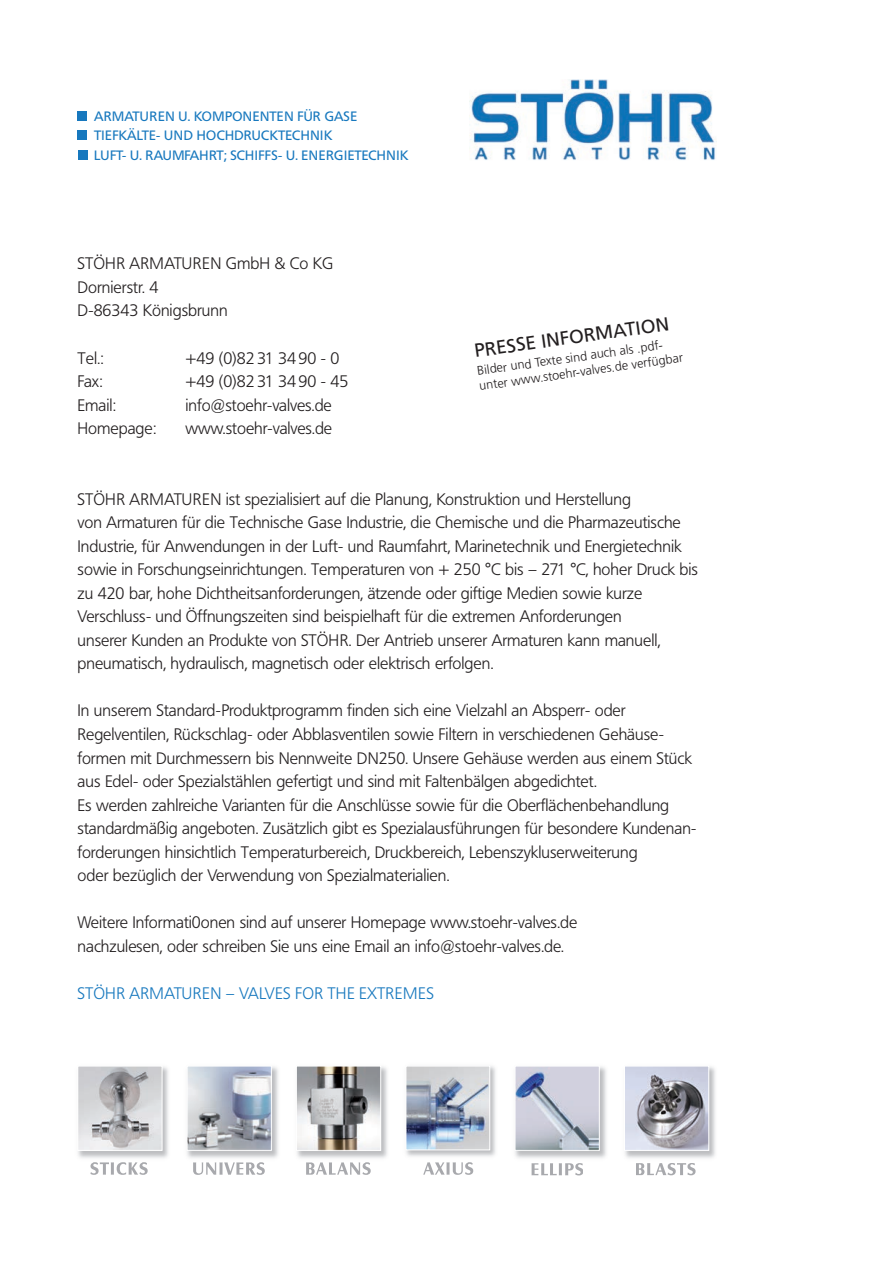
<style>
.page{position:relative;width:893px;height:1263px;background:#fff}
.page>*{position:absolute;margin:0;border:0;box-sizing:border-box;transform-origin:0 0}
.t1{font:18.9px "Frutiger";color:#231f20}
.t2{font:300 16.5px/23.5px "Frutiger BQ";color:#231f20}
.t3{font:300 16.5px "Frutiger BQ";letter-spacing:.02em;color:#1778be}
.t4{font:13.5px/19.6px "Frutiger BQ";letter-spacing:.02em;color:#1778be}
.t5{font:300 12.6px/15.1px "Frutiger";color:#231f20}
</style>
<div class="page">
<div style="left:78px;top:111px;width:9px;height:10px;background:#1778be"></div>
<div style="left:78px;top:150px;width:10px;height:10px;background:#1778be"></div>
<div style="left:78px;top:131px;width:9px;height:9px;background:#1778be"></div>
<img style="left:470px;top:79px;width:246px;height:81px">
<img style="left:625px;top:1066px;width:90px;height:92px">
<img style="left:626px;top:1068px;width:81px;height:81px">
<div style="left:624px;top:1066px;width:85px;height:85px;border:1px solid #fff"></div>
<img style="left:78px;top:1066px;width:90px;height:92px">
<img style="left:79px;top:1068px;width:81px;height:81px">
<div style="left:77px;top:1066px;width:85px;height:85px;border:1px solid #fff"></div>
<img style="left:187px;top:1066px;width:91px;height:92px">
<img style="left:189px;top:1068px;width:81px;height:81px">
<div style="left:187px;top:1066px;width:85px;height:85px;border:1px solid #fff"></div>
<img style="left:297px;top:1066px;width:90px;height:92px">
<img style="left:298px;top:1068px;width:81px;height:81px">
<div style="left:296px;top:1066px;width:85px;height:85px;border:1px solid #fff"></div>
<img style="left:406px;top:1066px;width:90px;height:91px">
<img style="left:408px;top:1068px;width:80px;height:80px">
<div style="left:406px;top:1066px;width:84px;height:84px;border:1px solid #fff"></div>
<img style="left:515px;top:1066px;width:91px;height:92px">
<img style="left:517px;top:1068px;width:81px;height:81px">
<div style="left:515px;top:1066px;width:85px;height:85px;border:1px solid #fff"></div>
<svg style="left:90px;top:1163px;width:58px;height:12px"></svg>
<img style="left:93px;top:1162px;width:54px;height:1px">
<svg style="left:636px;top:1163px;width:60px;height:12px"></svg>
<svg style="left:423px;top:1163px;width:50px;height:12px"></svg>
<img style="left:427px;top:1162px;width:45px;height:1px">
<svg style="left:193px;top:1163px;width:72px;height:12px"></svg>
<img style="left:193px;top:1162px;width:71px;height:1px">
<svg style="left:306px;top:1163px;width:65px;height:12px"></svg>
<img style="left:306px;top:1162px;width:64px;height:1px">
<svg style="left:531px;top:1163px;width:52px;height:12px"></svg>
<p class="t4" style="left:94px;top:106px;width:316px">ARMATUREN U. KOMPONENTEN FÜR GASE<br>TIEFKÄLTE- UND HOCHDRUCKTECHNIK<br>LUFT- U. RAUMFAHRT; SCHIFFS- U. ENERGIETECHNIK</p>
<p class="t2" style="left:78px;top:252px;width:257px">STÖHR ARMATUREN GmbH &amp; Co KG<br>Dornierstr. 4<br>D-86343 Königsbrunn</p>
<p class="t2" style="left:78px;top:346px;width:28px">Tel.:</p>
<p class="t2" style="left:186px;top:346px;width:155px">+49 (0)82 31 34 90 - 0</p>
<p class="t2" style="left:78px;top:370px;width:27px">Fax:</p>
<p class="t2" style="left:186px;top:370px;width:164px">+49 (0)82 31 34 90 - 45</p>
<p class="t2" style="left:78px;top:393px;width:40px">Email:</p>
<p class="t2" style="left:186px;top:393px;width:148px">info@stoehr-valves.de</p>
<p class="t2" style="left:78px;top:417px;width:80px">Homepage:</p>
<p class="t2" style="left:186px;top:417px;width:148px">www.stoehr-valves.de</p>
<p class="t1" style="left:473px;top:343px;width:198px;rotate:-8deg">PRESSE INFORMATION</p>
<p class="t5" style="left:476px;top:364px;width:207px;rotate:-8deg">Bilder und Texte sind auch als .pdf&shy;unter www.stoehr-valves.de verfügbar</p>
<p class="t2" style="left:78px;top:487px;width:622px">STÖHR ARMATUREN ist spezialisiert auf die Planung, Konstruktion und Herstellung<br>von Armaturen für die Technische Gase Industrie, die Chemische und die Pharmazeutische Industrie, für Anwendungen in der Luft- und Raumfahrt, Marinetechnik und Energietechnik sowie in Forschungseinrichtungen. Temperaturen von + 250 °C bis – 271 °C, hoher Druck bis zu 420 bar, hohe Dichtheitsanforderungen, ätzende oder giftige Medien sowie kurze Verschluss- und Öffnungszeiten sind beispielhaft für die extremen Anforderungen<br>unserer Kunden an Produkte von STÖHR. Der Antrieb unserer Armaturen kann manuell, pneumatisch, hydraulisch, magnetisch oder elektrisch erfolgen.</p>
<p class="t2" style="left:78px;top:699px;width:620px">In unserem Standard-Produktprogramm finden sich eine Vielzahl an Absperr- oder Regelventilen, Rückschlag- oder Abblasventilen sowie Filtern in verschiedenen Gehäuse&shy;formen mit Durchmessern bis Nennweite DN250. Unsere Gehäuse werden aus einem Stück aus Edel- oder Spezialstählen gefertigt und sind mit Faltenbälgen abgedichtet.<br>Es werden zahlreiche Varianten für die Anschlüsse sowie für die Oberflächenbehandlung standardmäßig angeboten. Zusätzlich gibt es Spezialausführungen für besondere Kundenan&shy;forderungen hinsichtlich Temperaturbereich, Druckbereich, Lebenszykluserweiterung<br>oder bezüglich der Verwendung von Spezialmaterialien.</p>
<p class="t2" style="left:78px;top:911px;width:501px">Weitere Informati0onen sind auf unserer Homepage www.stoehr-valves.de nachzulesen, oder schreiben Sie uns eine Email an info@stoehr-valves.de.</p>
<p class="t3" style="left:78px;top:984px;width:358px">STÖHR ARMATUREN – VALVES FOR THE EXTREMES</p>
</div>
